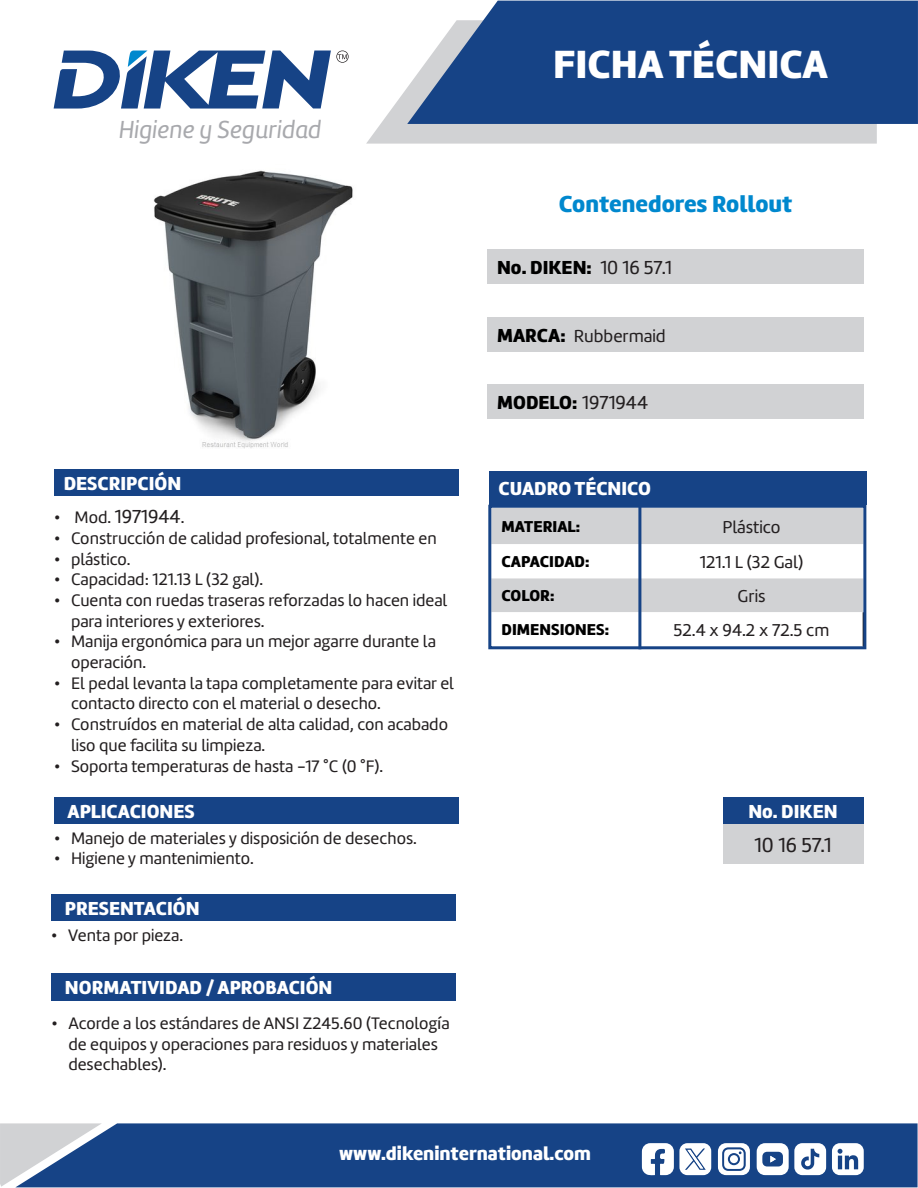
<style>
.page{position:relative;width:918px;height:1188px;background:#fff}
.page>*{position:absolute;margin:0;border:0;box-sizing:border-box;transform-origin:0 0}
.t1{font:40.8px "Amelia Basic Black";color:#fff}
.t2{font:25.5px "Amelia Basic Italic";color:#a8a9ad}
.t3{font:24px "Amelia Basic Black";color:#0088ce}
.t4{font:21px "Amelia Basic";color:#231f20}
.t5{font:19.5px "Amelia Basic Black";color:#fff}
.t6{font:19.5px "Amelia Basic Black";color:#000}
.t7{font:19.5px "Amelia Basic";color:#231f20}
.t8{font:18px "Amelia Basic";color:#231f20}
.t9{font:17.85px "Amelia Basic";color:#231f20}
.t10{font:17.25px/20.7px "Amelia Basic";color:#231f20}
.t11{font:16.35px "Amelia Basic Black";color:#000}
.s1{font-family:"Amelia Basic";color:#231f20}
.s2{font-family:"Amelia Basic Black";font-size:19.5px;color:#000}
.s3{font-size:17.25px}
</style>
<div class="page">
<svg style="left:366px;top:88px;width:511px;height:56px;background:#d6d7d8"></svg>
<svg style="left:407px;top:1px;width:511px;height:123px;background:#29528f"></svg>
<div style="left:102px;top:1123px;width:816px;height:64px;background:#164386"></div>
<svg style="left:0;top:1123px;width:102px;height:64px;background:#95a5be"></svg>
<svg style="left:54px;top:50px;width:295px;height:59px"></svg>
<svg style="left:642px;top:1143px;width:69px;height:32px"></svg>
<svg style="left:718px;top:1143px;width:32px;height:32px"></svg>
<div style="left:730px;top:1155px;width:8px;height:8px;background:#fff;border-radius:50%"></div>
<svg style="left:757px;top:1143px;width:107px;height:32px"></svg>
<div style="left:54px;top:469px;width:405px;height:27px;background:#164386"></div>
<div style="left:489px;top:471px;width:377px;height:34px;background:#164386"></div>
<div style="left:487px;top:249px;width:377px;height:34px;background:#d1d2d4"></div>
<div style="left:487px;top:317px;width:377px;height:34px;background:#d1d2d4"></div>
<div style="left:487px;top:385px;width:377px;height:34px;background:#d1d2d4"></div>
<div style="left:51px;top:895px;width:405px;height:26px;background:#164386"></div>
<div style="left:54px;top:797px;width:405px;height:27px;background:#164386"></div>
<div style="left:51px;top:973px;width:405px;height:27px;background:#164386"></div>
<div style="left:723px;top:797px;width:140px;height:27px;background:#164386"></div>
<div style="left:723px;top:824px;width:140px;height:40px;background:#d1d2d4"></div>
<svg style="left:492px;top:509px;width:370px;height:136px"></svg>
<div style="left:488px;top:505px;width:378px;height:144px;border:3px solid #164386"></div>
<hr style="left:638px;top:505px;width:3px;height:144px;background:#164386">
<img style="left:153px;top:170px;width:200px;height:278px">
<h2 class="t2" style="left:119px;top:115px;width:204px">Higiene y Seguridad</h2>
<h1 class="t1" style="left:553px;top:40px;width:276px">FICHA TÉCNICA</h1>
<p class="t3" style="left:559px;top:189px;width:235px">Contenedores Rollout</p>
<p class="t6" style="left:497px;top:255px;width:176px">No. DIKEN: <span class="s1">10 16 57.1</span></p>
<p class="t8" style="left:497px;top:325px;width:170px"><span class="s2">MARCA:</span> Rubbermaid</p>
<p class="t6" style="left:497px;top:391px;width:152px">MODELO: <span class="s1">1971944</span></p>
<p class="t5" style="left:64px;top:472px;width:119px">DESCRIPCIÓN</p>
<p class="t5" style="left:499px;top:477px;width:154px">CUADRO TÉCNICO</p>
<p class="t7" style="left:54px;top:505px;width:132px"><span class="s3">• Mod.</span> 1971944<span class="s3">.</span></p>
<p class="t10" style="left:54px;top:528px;width:384px">• Construcción de calidad profesional, totalmente en</p>
<p class="t10" style="left:54px;top:549px;width:78px">• plástico.</p>
<p class="t10" style="left:54px;top:569px;width:211px">• Capacidad: 121.13 L (32 gal).</p>
<p class="t10" style="left:71px;top:590px;width:378px;text-indent:-17px">• Cuenta con ruedas traseras reforzadas lo hacen ideal para interiores y exteriores.</p>
<p class="t10" style="left:71px;top:631px;width:366px;text-indent:-17px">• Manija ergonómica para un mejor agarre durante la operación.</p>
<p class="t10" style="left:71px;top:673px;width:384px;text-indent:-17px">• El pedal levanta la tapa completamente para evitar el contacto directo con el material o desecho.</p>
<p class="t10" style="left:71px;top:714px;width:379px;text-indent:-17px">• Construídos en material de alta calidad, con acabado liso que facilita su limpieza.</p>
<p class="t10" style="left:54px;top:756px;width:331px">• Soporta temperaturas de hasta -17 °C (0 °F).</p>
<p class="t5" style="left:68px;top:799px;width:129px">APLICACIONES</p>
<p class="t10" style="left:54px;top:828px;width:364px">• Manejo de materiales y disposición de desechos.</p>
<p class="t10" style="left:54px;top:848px;width:201px">• Higiene y mantenimiento.</p>
<p class="t5" style="left:65px;top:897px;width:136px">PRESENTACIÓN</p>
<p class="t10" style="left:51px;top:925px;width:133px">• Venta por pieza.</p>
<p class="t5" style="left:65px;top:976px;width:269px">NORMATIVIDAD / APROBACIÓN</p>
<p class="t10" style="left:68px;top:1013px;width:383px;text-indent:-17px">• Acorde a los estándares de ANSI Z245.60 (Tecnología de equipos y operaciones para residuos y materiales desechables).</p>
<p class="t11" style="left:502px;top:517px;width:80px">MATERIAL:</p>
<p class="t9" style="left:722px;top:516px;width:60px">Plástico</p>
<p class="t11" style="left:502px;top:552px;width:90px">CAPACIDAD:</p>
<p class="t9" style="left:700px;top:552px;width:105px">121.1 L (32 Gal)</p>
<p class="t11" style="left:502px;top:586px;width:54px">COLOR:</p>
<p class="t9" style="left:737px;top:586px;width:30px">Gris</p>
<p class="t11" style="left:502px;top:620px;width:109px">DIMENSIONES:</p>
<p class="t9" style="left:674px;top:620px;width:157px">52.4 x 94.2 x 72.5 cm</p>
<p class="t5" style="left:748px;top:800px;width:91px">No. DIKEN</p>
<p class="t4" style="left:755px;top:833px;width:79px">10 16 57.1</p>
<p class="t5" style="left:339px;top:1142px;width:253px">www.dikeninternational.com</p>
</div>
